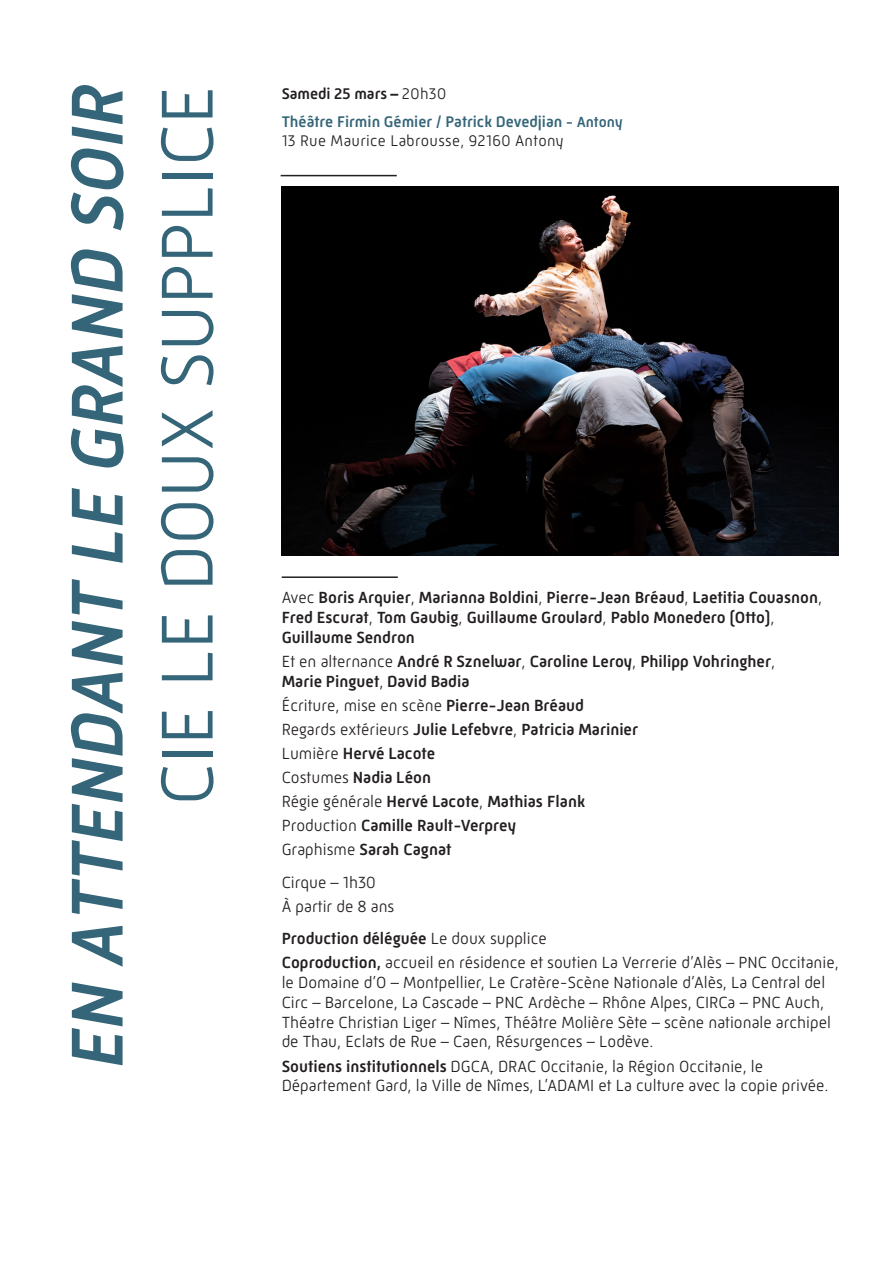
<style>
.page{position:relative;width:893px;height:1263px;background:#fff}
.page>*{position:absolute;margin:0;border:0;box-sizing:border-box;transform-origin:0 0}
.t1{font:italic 500 75px "Mic 32 New";color:#356578}
.t2{font:300 75px "Mic 32 New";color:#356578}
.t3{font:300 16.5px/19.8px "Mic 32 New";color:#231f20}
.t4{font:500 16.5px/19.8px "Mic 32 New";color:#231f20}
.t5{font:500 15.75px "Mic 32 New";color:#356578}
.t6{font:300 15.75px "Mic 32 New";letter-spacing:.02em;color:#231f20}
.t7{font:500 15.75px "Mic 32 New";color:#231f20}
.s1{font-weight:700}
.s2{font-weight:300}
.s3{font-size:15px}
.s4{font-weight:500}
</style>
<div class="page">
<hr style="left:282px;top:576px;width:116px;height:2px;background:#231f20">
<img style="left:282px;top:186px;width:557px;height:370px">
<hr style="left:281px;top:175px;width:116px;height:1px;background:#231f20">
<p class="t1" style="left:54px;top:1068px;width:984px;rotate:-90deg">EN ATTENDANT LE GRAND SOIR</p>
<p class="t2" style="left:144px;top:805px;width:722px;rotate:-90deg">CIE LE DOUX SUPPLICE</p>
<p class="t7" style="left:282px;top:85px;width:166px">Samedi 25 mars <span class="s1">–</span> <span class="s2">20h30</span></p>
<p class="t5" style="left:282px;top:112px;width:342px">Théâtre Firmin Gémier / Patrick Devedjian <span class="s3">- Antony</span></p>
<p class="t6" style="left:282px;top:131px;width:283px">13 Rue Maurice Labrousse, 92160 Antony</p>
<p class="t4" style="left:282px;top:588px;width:542px"><span class="s2">Avec</span> Boris Arquier<span class="s2">,</span> Marianna Boldini<span class="s2">,</span> Pierre-Jean Bréaud<span class="s2">,</span> Laetitia Couasnon<span class="s2">,<br></span>Fred Escurat<span class="s2">,</span> Tom Gaubig<span class="s2">,</span> Guillaume Groulard<span class="s2">,</span> Pablo Monedero (Otto)<span class="s2">,<br></span>Guillaume Sendron</p>
<p class="t4" style="left:282px;top:651px;width:495px"><span class="s2">Et en alternance</span> André R Sznelwar<span class="s2">,</span> Caroline Leroy<span class="s2">,</span> Philipp Vohringher<span class="s2">,<br></span>Marie Pinguet<span class="s2">,</span> David Badia</p>
<p class="t3" style="left:282px;top:695px;width:304px">Écriture, mise en scène <span class="s4">Pierre-Jean Bréaud</span></p>
<p class="t4" style="left:282px;top:719px;width:358px"><span class="s2">Regards extérieurs</span> Julie Lefebvre<span class="s2">,</span> Patricia Marinier</p>
<p class="t4" style="left:282px;top:743px;width:155px"><span class="s2">Lumière</span> Hervé Lacote</p>
<p class="t4" style="left:282px;top:767px;width:151px"><span class="s2">Costumes</span> Nadia Léon</p>
<p class="t4" style="left:282px;top:791px;width:305px"><span class="s2">Régie générale</span> Hervé Lacote<span class="s2">,</span> Mathias Flank</p>
<p class="t4" style="left:282px;top:815px;width:236px"><span class="s2">Production</span> Camille Rault-Verprey</p>
<p class="t4" style="left:282px;top:839px;width:171px"><span class="s2">Graphisme</span> Sarah Cagnat</p>
<p class="t3" style="left:282px;top:872px;width:96px">Cirque – 1h30</p>
<p class="t3" style="left:282px;top:896px;width:114px">À partir de 8 ans</p>
<p class="t4" style="left:282px;top:929px;width:267px">Production déléguée <span class="s2">Le doux supplice</span></p>
<p class="t3" style="left:282px;top:953px;width:559px"><span class="s4">Coproduction,</span> accueil en résidence et soutien La Verrerie d’Alès – PNC Occitanie, le Domaine d’O – Montpellier, Le Cratère-Scène Nationale d’Alès, La Central del Circ – Barcelone, La Cascade – PNC Ardèche – Rhône Alpes, CIRCa – PNC Auch, Théatre Christian Liger – Nîmes, Théâtre Molière Sète – scène nationale archipel de Thau, Eclats de Rue – Caen, Résurgences – Lodève.</p>
<p class="t3" style="left:282px;top:1056px;width:548px"><span class="s4">Soutiens institutionnels</span> DGCA, DRAC Occitanie, la Région Occitanie, le<br>Département Gard, la Ville de Nîmes, L’ADAMI et La culture avec la copie privée.</p>
</div>
